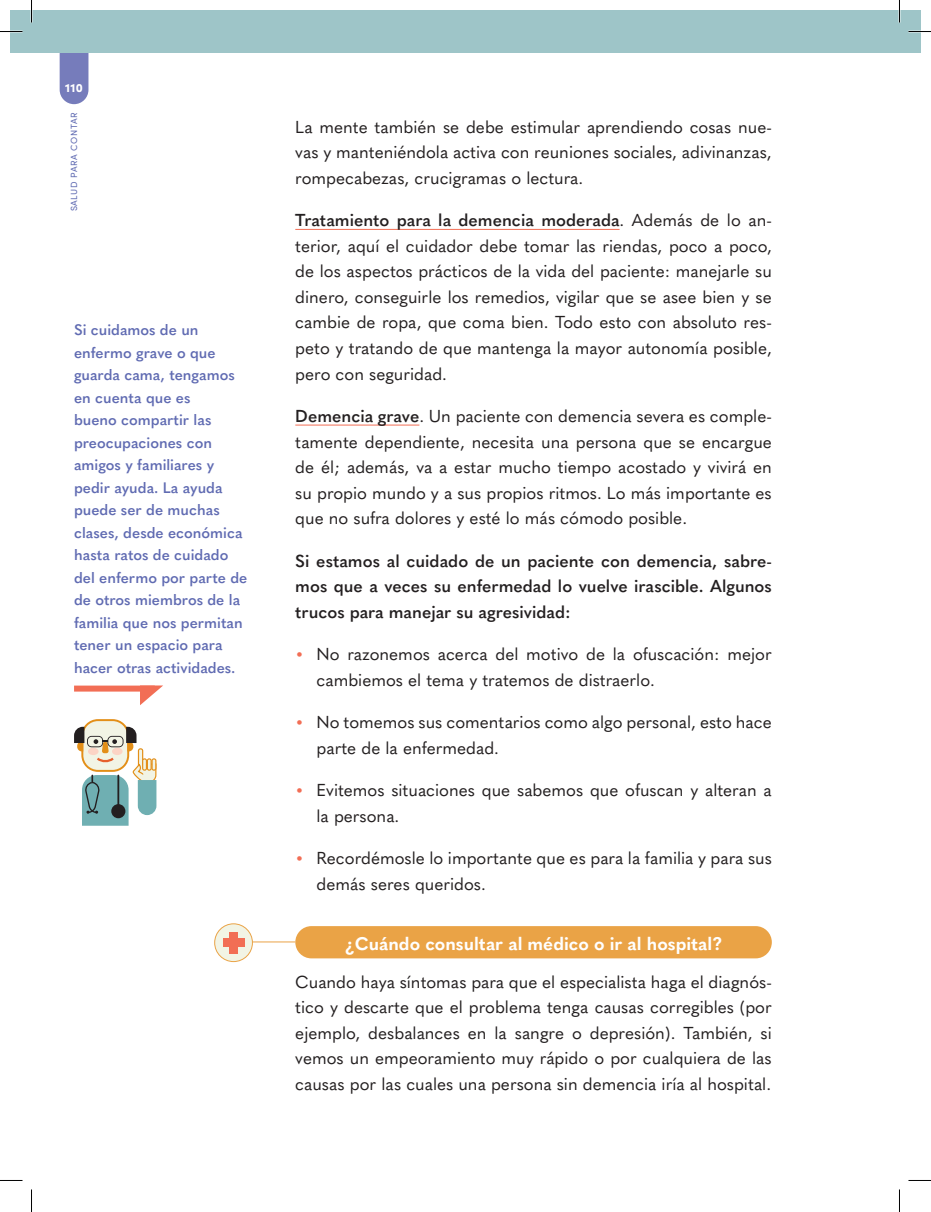
<style>
.page{position:relative;width:931px;height:1212px;background:#fff}
.page>*{position:absolute;margin:0;border:0;box-sizing:border-box;transform-origin:0 0}
.t1{font:700 18px "Quasimoda";color:#fff}
.t2{font:17.1px/25.5px "Quasimoda";color:#231f20;text-align:justify}
.t3{font:600 17.1px/25.5px "Quasimoda";color:#231f20;text-align:justify}
.t4{font:600 15px/22.5px "Quasimoda";color:#606bb2}
.t5{font:900 12px "Sofia Pro";color:#fff}
.t6{font:9px "Sofia Pro";letter-spacing:.07em;color:#606bb2}
.s1{font-weight:600}
.s2{font-weight:700;font-size:15px;color:#f26e55}
</style>
<div class="page">
<svg style="left:60px;top:53px;width:28px;height:51px"></svg>
<div style="left:10px;top:10px;width:910px;height:43px;background:#9ec5c8"></div>
<hr style="left:295px;top:229px;width:324px;height:1px;background:#f26e55">
<hr style="left:295px;top:424px;width:124px;height:1px;background:#f26e55">
<div style="left:295px;top:925px;width:476px;height:33px;background:#eaa346;border-radius:16px"></div>
<div style="left:215px;top:923px;width:37px;height:38px;background:#f2f4e5;border-radius:50%"></div>
<div style="left:214px;top:923px;width:39px;height:38px;border:1px solid #eaa346;border-radius:50%"></div>
<hr style="left:252px;top:941px;width:43px;height:1px;background:#eaa346">
<div style="left:229px;top:931px;width:9px;height:22px;background:#f26e55"></div>
<div style="left:223px;top:938px;width:21px;height:8px;background:#f26e55"></div>
<div style="left:74px;top:685px;width:81px;height:6px;background:#f26e55"></div>
<svg style="left:140px;top:685px;width:23px;height:20px"></svg>
<svg style="left:74px;top:719px;width:82px;height:106px"></svg>
<hr style="left:898px;top:0;width:2px;height:22px;background:#fff">
<svg style="left:0;top:31px;width:22px;height:1px"></svg>
<svg style="left:908px;top:31px;width:22px;height:1px"></svg>
<svg style="left:31px;top:0;width:1px;height:22px"></svg>
<svg style="left:31px;top:1189px;width:1px;height:22px"></svg>
<svg style="left:899px;top:0;width:1px;height:22px"></svg>
<svg style="left:899px;top:1189px;width:1px;height:22px"></svg>
<p class="t5" style="left:65px;top:79px;width:19px">110</p>
<p class="t6" style="left:68px;top:211px;width:100px;rotate:-90deg">SALUD PARA CONTAR</p>
<p class="t2" style="left:295px;top:113px;width:478px">La mente también se debe estimular aprendiendo cosas nue&shy;vas y manteniéndola activa con reuniones sociales, adivinanzas, rompecabezas, crucigramas o lectura.</p>
<p class="t2" style="left:295px;top:206px;width:478px"><span class="s1">Tratamiento para la demencia moderada</span>. Además de lo an&shy;terior, aquí el cuidador debe tomar las riendas, poco a poco, de los aspectos prácticos de la vida del paciente: manejarle su dinero, conseguirle los remedios, vigilar que se asee bien y se cambie de ropa, que coma bien. Todo esto con absoluto res&shy;peto y tratando de que mantenga la mayor autonomía posible, pero con seguridad.</p>
<p class="t2" style="left:295px;top:402px;width:478px"><span class="s1">Demencia grave</span>. Un paciente con demencia severa es comple&shy;tamente dependiente, necesita una persona que se encargue de él; además, va a estar mucho tiempo acostado y vivirá en su propio mundo y a sus propios ritmos. Lo más importante es que no sufra dolores y esté lo más cómodo posible.</p>
<p class="t3" style="left:295px;top:546px;width:478px">Si estamos al cuidado de un paciente con demencia, sabre&shy;mos que a veces su enfermedad lo vuelve irascible. Algunos trucos para manejar su agresividad:</p>
<p class="t2" style="left:316px;top:640px;width:456px;text-indent:-21px"><span class="s2">•</span> No razonemos acerca del motivo de la ofuscación: mejor cambiemos el tema y tratemos de distraerlo.</p>
<p class="t2" style="left:316px;top:708px;width:456px;text-indent:-21px"><span class="s2">•</span> No tomemos sus comentarios como algo personal, esto hace parte de la enfermedad.</p>
<p class="t2" style="left:316px;top:776px;width:456px;text-indent:-21px"><span class="s2">•</span> Evitemos situaciones que sabemos que ofuscan y alteran a la persona.</p>
<p class="t2" style="left:316px;top:844px;width:457px;text-indent:-21px"><span class="s2">•</span> Recordémosle lo importante que es para la familia y para sus demás seres queridos.</p>
<p class="t4" style="left:74px;top:317px;width:175px">Si cuidamos de un enfermo grave o que guarda cama, tengamos en cuenta que es<br>bueno compartir las preocupaciones con amigos y familiares y pedir ayuda. La ayuda puede ser de muchas clases, desde económica hasta ratos de cuidado del enfermo por parte de de otros miembros de la familia que nos permitan tener un espacio para hacer otras actividades.</p>
<p class="t1" style="left:345px;top:928px;width:379px">¿Cuándo consultar al médico o ir al hospital?</p>
<p class="t2" style="left:295px;top:967px;width:478px">Cuando haya síntomas para que el especialista haga el diagnós&shy;tico y descarte que el problema tenga causas corregibles (por ejemplo, desbalances en la sangre o depresión). También, si vemos un empeoramiento muy rápido o por cualquiera de las causas por las cuales una persona sin demencia iría al hospital.</p>
</div>
